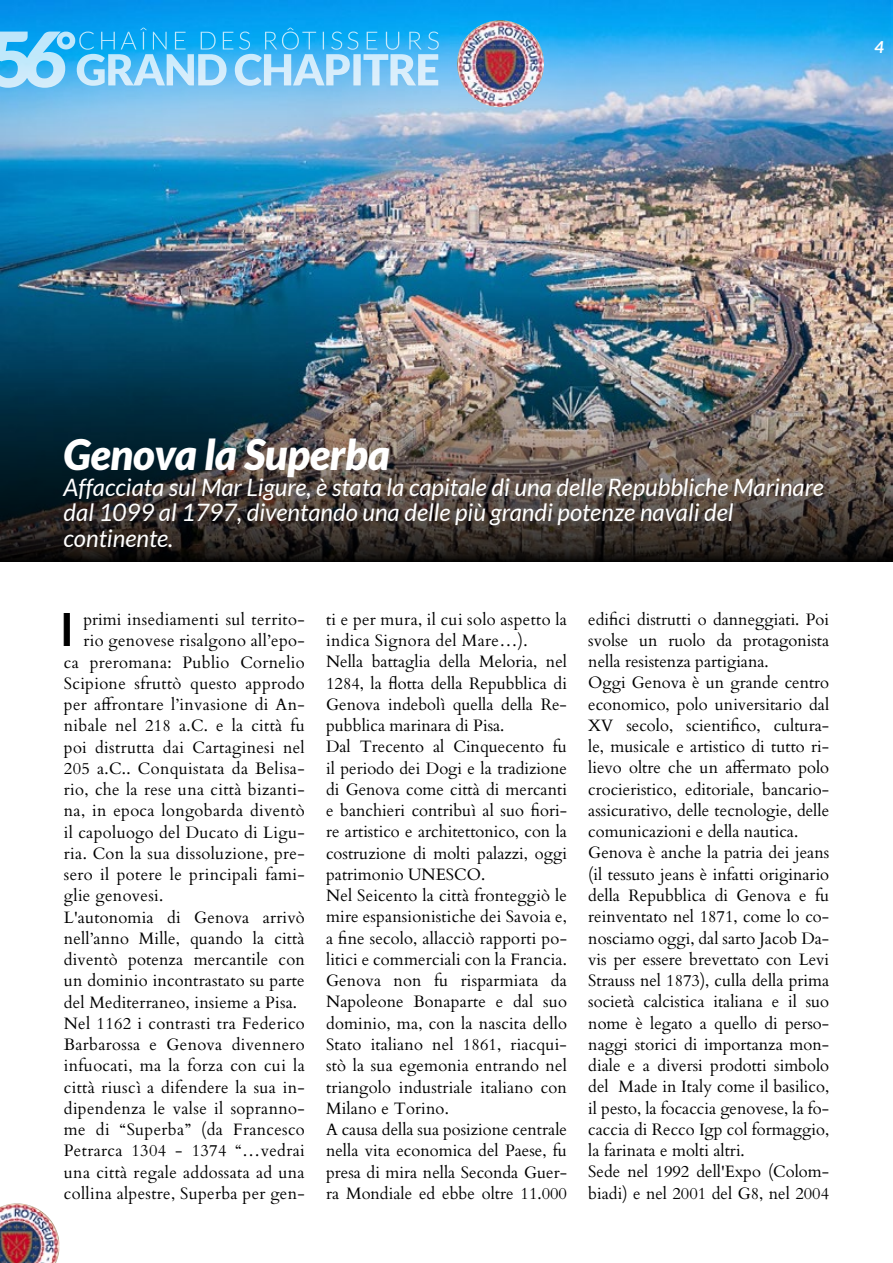
<style>
.page{position:relative;width:893px;height:1263px;background:#fff}
.page>*{position:absolute;margin:0;border:0;box-sizing:border-box;transform-origin:0 0}
.t1{font:700 45.9px "Lato";color:#000}
.t2{font:italic 900 42px "Lato";letter-spacing:-.01em;color:#fff}
.t3{font:italic 24px/25.5px "Lato";color:#fff}
.t4{font:16.5px/21.3px "Cardo";color:#000}
.t5{font:16.5px "Cardo";letter-spacing:.02em;color:#000}
.t6{font:italic 700 16.5px "Lato";color:#fff}
</style>
<div class="page">
<img style="left:0;top:0;width:893px;height:360px">
<img style="left:0;top:360px;width:893px;height:201px">
<img style="left:0;top:1203px;width:60px;height:60px">
<img style="left:457px;top:20px;width:87px;height:87px;border-radius:43px">
<svg style="left:0;top:28px;width:439px;height:60px;background:#65c4f5"></svg>
<p class="t6" style="left:875px;top:37px;width:11px">4</p>
<h2 class="t2" style="left:64px;top:430px;width:328px">Genova la Superba</h2>
<h3 class="t3" style="left:64px;top:475px;width:762px">Affacciata sul Mar Ligure, è stata la capitale di una delle Repubbliche Marinare dal 1099 al 1797, diventando una delle più grandi potenze navali del continente.</h3>
<h1 class="t1" style="left:60px;top:603px;width:16px">I</h1>
<p class="t5" style="left:83px;top:606px;width:223px">primi insediamenti sul territo-</p>
<p class="t5" style="left:83px;top:627px;width:223px">rio genovese risalgono all’epo-</p>
<p class="t5" style="left:64px;top:649px;width:242px">ca preromana: Publio Cornelio</p>
<p class="t5" style="left:64px;top:670px;width:242px">Scipione sfruttò questo approdo</p>
<p class="t5" style="left:64px;top:691px;width:242px">per affrontare l’invasione di An-</p>
<p class="t5" style="left:64px;top:712px;width:242px">nibale nel 218 a.C. e la città fu</p>
<p class="t5" style="left:64px;top:734px;width:242px">poi distrutta dai Cartaginesi nel</p>
<p class="t5" style="left:64px;top:755px;width:242px">205 a.C.. Conquistata da Belisa-</p>
<p class="t5" style="left:64px;top:776px;width:242px">rio, che la rese una città bizanti-</p>
<p class="t5" style="left:64px;top:797px;width:242px">na, in epoca longobarda diventò</p>
<p class="t5" style="left:64px;top:819px;width:242px">il capoluogo del Ducato di Ligu-</p>
<p class="t5" style="left:64px;top:840px;width:242px">ria. Con la sua dissoluzione, pre-</p>
<p class="t5" style="left:64px;top:861px;width:242px">sero il potere le principali fami-</p>
<p class="t5" style="left:64px;top:882px;width:101px">glie genovesi.</p>
<p class="t4" style="left:64px;top:906px;width:242px">L'autonomia di Genova arrivò</p>
<p class="t4" style="left:64px;top:927px;width:242px">nell’anno Mille, quando la città</p>
<p class="t4" style="left:64px;top:948px;width:242px">diventò potenza mercantile con</p>
<p class="t4" style="left:64px;top:969px;width:242px">un dominio incontrastato su parte</p>
<p class="t4" style="left:64px;top:991px;width:235px">del Mediterraneo, insieme a Pisa.</p>
<p class="t5" style="left:64px;top:1010px;width:242px">Nel 1162 i contrasti tra Federico</p>
<p class="t5" style="left:64px;top:1031px;width:242px">Barbarossa e Genova divennero</p>
<p class="t5" style="left:64px;top:1053px;width:242px">infuocati, ma la forza con cui la</p>
<p class="t5" style="left:64px;top:1074px;width:242px">città riuscì a difendere la sua in-</p>
<p class="t5" style="left:64px;top:1095px;width:242px">dipendenza le valse il sopranno-</p>
<p class="t5" style="left:64px;top:1116px;width:242px">me di “Superba” (da Francesco</p>
<p class="t5" style="left:64px;top:1138px;width:242px">Petrarca 1304 - 1374 “…vedrai</p>
<p class="t5" style="left:64px;top:1159px;width:242px">una città regale addossata ad una</p>
<p class="t5" style="left:64px;top:1180px;width:242px">collina alpestre, Superba per gen-</p>
<p class="t4" style="left:326px;top:608px;width:242px">ti e per mura, il cui solo aspetto la indica Signora del Mare…).<br>Nella battaglia della Meloria, nel<br>1284, la flotta della Repubblica di<br>Genova indebolì quella della Re&shy;pubblica marinara di Pisa.<br>Dal Trecento al Cinquecento fu il periodo dei Dogi e la tradizione di Genova come città di mercanti e banchieri contribuì al suo fiori&shy;re artistico e architettonico, con la costruzione di molti palazzi, oggi patrimonio UNESCO.<br>Nel Seicento la città fronteggiò le mire espansionistiche dei Savoia e, a fine secolo, allacciò rapporti po&shy;litici e commerciali con la Francia.<br>Genova non fu risparmiata da<br>Napoleone Bonaparte e dal suo dominio, ma, con la nascita dello<br>Stato italiano nel 1861, riacqui&shy;stò la sua egemonia entrando nel triangolo industriale italiano con<br>Milano e Torino.<br>A causa della sua posizione centrale nella vita economica del Paese, fu presa di mira nella Seconda Guer&shy;ra Mondiale ed ebbe oltre 11.000</p>
<p class="t4" style="left:588px;top:608px;width:242px">edifici distrutti o danneggiati. Poi svolse un ruolo da protagonista nella resistenza partigiana.<br>Oggi Genova è un grande centro economico, polo universitario dal XV secolo, scientifico, cultura&shy;le, musicale e artistico di tutto ri&shy;lievo oltre che un affermato polo crocieristico, editoriale, bancario&shy;assicurativo, delle tecnologie, delle comunicazioni e della nautica.<br>Genova è anche la patria dei jeans (il tessuto jeans è infatti originario della Repubblica di Genova e fu reinventato nel 1871, come lo co&shy;nosciamo oggi, dal sarto Jacob Da&shy;vis per essere brevettato con Levi Strauss nel 1873), culla della prima società calcistica italiana e il suo nome è legato a quello di perso&shy;naggi storici di importanza mon&shy;diale e a diversi prodotti simbolo del Made in Italy come il basilico, il pesto, la focaccia genovese, la fo&shy;caccia di Recco Igp col formaggio, la farinata e molti altri.<br>Sede nel 1992 dell'Expo (Colom&shy;biadi) e nel 2001 del G8, nel 2004</p>
</div>
